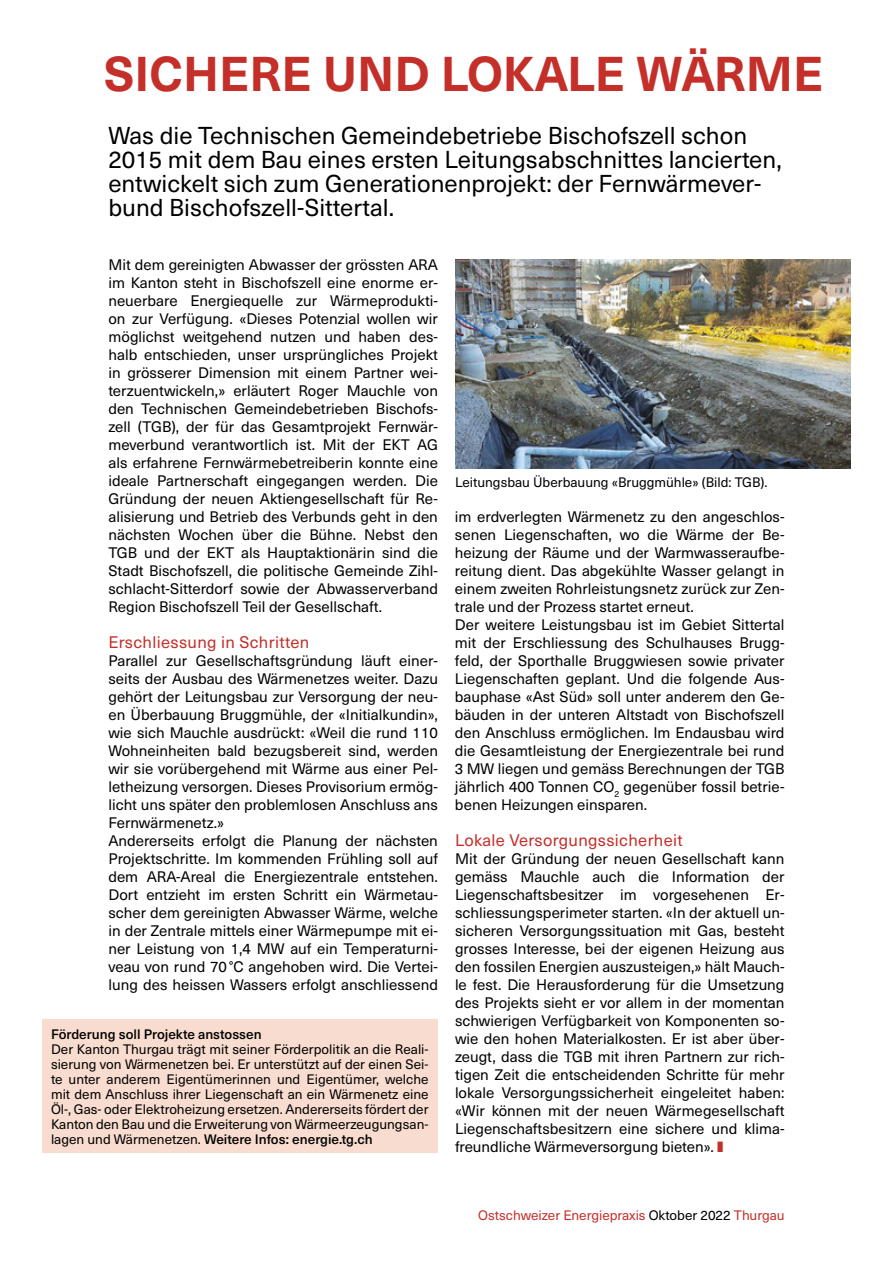
<style>
.page{position:relative;width:893px;height:1263px;background:#fff}
.page>*{position:absolute;margin:0;border:0;box-sizing:border-box;transform-origin:0 0}
.t1{font:700 48px "Neue Haas Unica Pro";color:#c42f2a}
.t2{font:24px/24px "Neue Haas Unica Pro";color:#000}
.t3{font:16.5px "Neue Haas Unica Pro";letter-spacing:.02em;color:#c42f2a}
.t4{font:15px/18px "Neue Haas Unica Pro";color:#000;text-align:justify}
.t5{font:13.5px/15px "Neue Haas Unica Pro";color:#000;text-align:justify}
.t6{font:13.5px "Neue Haas Unica Pro";color:#c42f2a}
.t7{font:500 13.5px "Neue Haas Unica Pro";color:#000}
.s1{font-weight:500}
.s2{color:#c42f2a}
.s3{color:#000}
</style>
<div class="page">
<div style="left:43px;top:1019px;width:395px;height:133px;background:#f8dccf"></div>
<img style="left:455px;top:259px;width:396px;height:209px">
<h1 class="t1" style="left:104px;top:44px;width:721px">SICHERE UND LOKALE WÄRME</h1>
<h2 class="t2" style="left:108px;top:124px;width:675px">Was die Technischen Gemeindebetriebe Bischofszell schon 2015 mit dem Bau eines ersten Leitungsabschnittes lancierten, entwickelt sich zum Generationenprojekt: der Fernwärmever&shy;bund Bischofszell-Sittertal.</h2>
<p class="t4" style="left:108px;top:256px;width:331px">Mit dem gereinigten Abwasser der grössten ARA im Kanton steht in Bischofszell eine enorme er&shy;neuerbare Energiequelle zur Wärmeprodukti&shy;on zur Verfügung. «Dieses Potenzial wollen wir möglichst weitgehend nutzen und haben des&shy;halb entschieden, unser ursprüngliches Projekt in grösserer Dimension mit einem Partner wei&shy;terzuentwickeln,» erläutert Roger Mauchle von den Technischen Gemeindebetrieben Bischofs&shy;zell (TGB), der für das Gesamtprojekt Fernwär&shy;meverbund verantwortlich ist. Mit der EKT AG als erfahrene Fernwärmebetreiberin konnte eine ideale Partnerschaft eingegangen werden. Die Gründung der neuen Aktiengesellschaft für Re&shy;alisierung und Betrieb des Verbunds geht in den nächsten Wochen über die Bühne. Nebst den TGB und der EKT als Hauptaktionärin sind die Stadt Bischofszell, die politische Gemeinde Zihl&shy;schlacht-Sitterdorf sowie der Abwasserverband Region Bischofszell Teil der Gesellschaft.</p>
<p class="t3" style="left:108px;top:632px;width:202px">Erschliessung in Schritten</p>
<p class="t4" style="left:108px;top:652px;width:331px;text-align:left">Parallel zur Gesellschaftsgründung läuft einer&shy;seits der Ausbau des Wärmenetzes weiter. Dazu gehört der Leitungsbau zur Versorgung der neu&shy;en Überbauung Bruggmühle, der «Initialkundin», wie sich Mauchle ausdrückt: «Weil die rund 110<br>Wohneinheiten bald bezugsbereit sind, werden wir sie vorübergehend mit Wärme aus einer Pel&shy;letheizung versorgen. Dieses Provisorium ermög&shy;licht uns später den problemlosen Anschluss ans Fernwärmenetz.»<br>Andererseits erfolgt die Planung der nächsten Projektschritte. Im kommenden Frühling soll auf dem ARA-Areal die Energiezentrale entstehen.<br>Dort entzieht im ersten Schritt ein Wärmetau&shy;scher dem gereinigten Abwasser Wärme, welche in der Zentrale mittels einer Wärmepumpe mit ei&shy;ner Leistung von 1,4 MW auf ein Temperaturni&shy;veau von rund 70°C angehoben wird. Die Vertei&shy;lung des heissen Wassers erfolgt anschliessend</p>
<p class="t7" style="left:51px;top:1026px;width:212px">Förderung soll Projekte anstossen</p>
<p class="t5" style="left:51px;top:1042px;width:379px">Der Kanton Thurgau trägt mit seiner Förderpolitik an die Reali&shy;sierung von Wärmenetzen bei. Er unterstützt auf der einen Sei&shy;te unter anderem Eigentümerinnen und Eigentümer, welche mit dem Anschluss ihrer Liegenschaft an ein Wärmenetz eine Öl-, Gas- oder Elektroheizung ersetzen. Andererseits fördert der Kanton den Bau und die Erweiterung von Wärmeerzeugungsan&shy;lagen und Wärmenetzen. <span class="s1">Weitere Infos: energie.tg.ch</span></p>
<p class="t5" style="left:455px;top:475px;width:314px">Leitungsbau Überbauung «Bruggmühle» (Bild: TGB).</p>
<p class="t4" style="left:455px;top:508px;width:331px;text-align:left">im erdverlegten Wärmenetz zu den angeschlos&shy;senen Liegenschaften, wo die Wärme der Be&shy;heizung der Räume und der Warmwasseraufbe&shy;reitung dient. Das abgekühlte Wasser gelangt in einem zweiten Rohrleistungsnetz zurück zur Zen&shy;trale und der Prozess startet erneut.<br>Der weitere Leistungsbau ist im Gebiet Sittertal mit der Erschliessung des Schulhauses Brugg&shy;feld, der Sporthalle Bruggwiesen sowie privater Liegenschaften geplant. Und die folgende Aus&shy;bauphase «Ast Süd» soll unter anderem den Ge&shy;bäuden in der unteren Altstadt von Bischofszell den Anschluss ermöglichen. Im Endausbau wird die Gesamtleistung der Energiezentrale bei rund 3 MW liegen und gemäss Berechnungen der TGB jährlich 400 Tonnen CO<sub>2</sub> gegenüber fossil betrie&shy;benen Heizungen einsparen.</p>
<p class="t3" style="left:455px;top:830px;width:229px">Lokale Versorgungssicherheit</p>
<p class="t4" style="left:455px;top:850px;width:331px">Mit der Gründung der neuen Gesellschaft kann gemäss Mauchle auch die Information der Liegenschaftsbesitzer im vorgesehenen Er&shy;schliessungsperimeter starten. «In der aktuell un&shy;sicheren Versorgungssituation mit Gas, besteht grosses Interesse, bei der eigenen Heizung aus den fossilen Energien auszusteigen,» hält Mauch&shy;le fest. Die Herausforderung für die Umsetzung des Projekts sieht er vor allem in der momentan schwierigen Verfügbarkeit von Komponenten so&shy;wie den hohen Materialkosten. Er ist aber über&shy;zeugt, dass die TGB mit ihren Partnern zur rich&shy;tigen Zeit die entscheidenden Schritte für mehr lokale Versorgungssicherheit eingeleitet haben: «Wir können mit der neuen Wärmegesellschaft Liegenschaftsbesitzern eine sichere und klima&shy;freundliche Wärmeversorgung bieten». <span class="s2">❚</span></p>
<p class="t6" style="left:478px;top:1207px;width:308px">Ostschweizer Energiepraxis <span class="s3">Oktober 2022</span> Thurgau</p>
</div>
